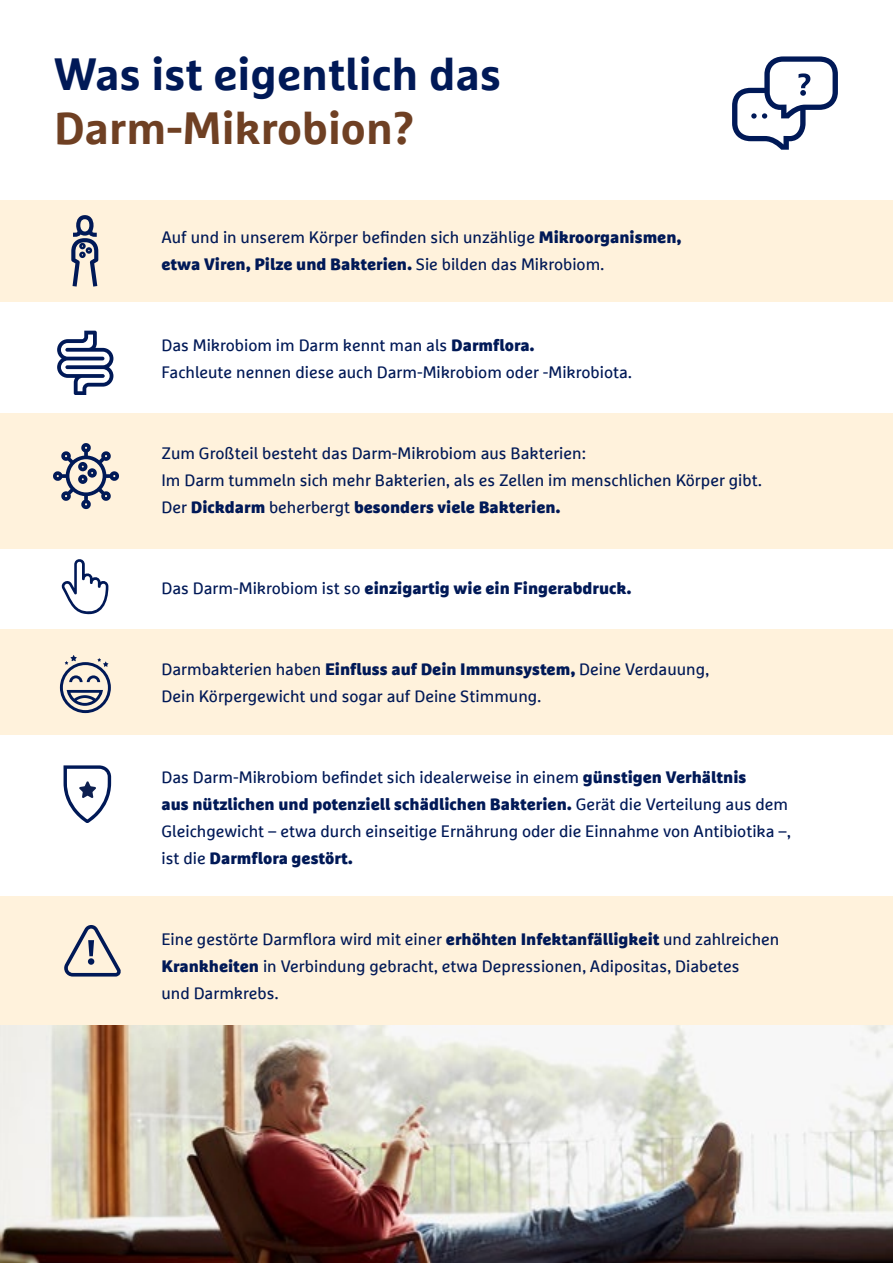
<style>
.page{position:relative;width:893px;height:1263px;background:#fff}
.page>*{position:absolute;margin:0;border:0;box-sizing:border-box;transform-origin:0 0}
.t1{font:700 45px "Marselisfor Ru V";color:#001957}
.t2{font:700 45px "Marselisfor Ru V";color:#6f4023}
.t3{font:16.5px/27px "Marselisfor Ru V";color:#001957}
.t4{font:900 16.5px "Marselisfor Ru V";color:#001957}
.s1{font-weight:900}
.s2{font-weight:400}
</style>
<div class="page">
<div style="left:0;top:200px;width:893px;height:102px;background:#fff2dc"></div>
<div style="left:0;top:630px;width:893px;height:105px;background:#fff2dc"></div>
<div style="left:0;top:897px;width:893px;height:135px;background:#fff2dc"></div>
<div style="left:0;top:414px;width:893px;height:135px;background:#fff2dc"></div>
<svg style="left:53px;top:443px;width:66px;height:67px"></svg>
<svg style="left:60px;top:655px;width:51px;height:58px"></svg>
<svg style="left:71px;top:215px;width:27px;height:72px"></svg>
<svg style="left:64px;top:925px;width:57px;height:51px"></svg>
<svg style="left:64px;top:765px;width:47px;height:58px"></svg>
<svg style="left:61px;top:559px;width:47px;height:56px"></svg>
<svg style="left:732px;top:56px;width:106px;height:94px"></svg>
<svg style="left:57px;top:331px;width:56px;height:64px"></svg>
<img style="left:0;top:1026px;width:893px;height:237px">
<h1 class="t1" style="left:54px;top:46px;width:449px">Was ist eigentlich das</h1>
<h1 class="t2" style="left:54px;top:100px;width:362px">Darm-Mikrobion?</h1>
<p class="t3" style="left:161px;top:223px;width:522px">Auf und in unserem Körper befinden sich unzählige <span class="s1">Mikroorganismen, etwa Viren, Pilze und Bakterien.</span> Sie bilden das Mikrobiom.</p>
<p class="t3" style="left:161px;top:331px;width:472px">Das Mikrobiom im Darm kennt man als <span class="s1">Darmflora.<br></span>Fachleute nennen diese auch Darm-Mikrobiom oder -Mikrobiota.</p>
<p class="t3" style="left:161px;top:439px;width:602px">Zum Großteil besteht das Darm-Mikrobiom aus Bakterien:<br>Im Darm tummeln sich mehr Bakterien, als es Zellen im menschlichen Körper gibt.<br>Der <span class="s1">Dickdarm</span> beherbergt <span class="s1">besonders viele Bakterien.</span></p>
<p class="t4" style="left:161px;top:578px;width:472px"><span class="s2">Das Darm-Mikrobiom ist so</span> einzigartig wie ein Fingerabdruck.</p>
<p class="t3" style="left:161px;top:655px;width:549px">Darmbakterien haben <span class="s1">Einfluss auf Dein Immunsystem,</span> Deine Verdauung,<br>Dein Körpergewicht und sogar auf Deine Stimmung.</p>
<p class="t3" style="left:161px;top:763px;width:631px">Das Darm-Mikrobiom befindet sich idealerweise in einem <span class="s1">günstigen Verhältnis<br>aus nützlichen und potenziell schädlichen Bakterien.</span> Gerät die Verteilung aus dem Gleichgewicht – etwa durch einseitige Ernährung oder die Einnahme von Antibiotika –, ist die <span class="s1">Darmflora gestört.</span></p>
<p class="t3" style="left:161px;top:925px;width:619px">Eine gestörte Darmflora wird mit einer <span class="s1">erhöhten Infektanfälligkeit</span> und zahlreichen<br><span class="s1">Krankheiten</span> in Verbindung gebracht, etwa Depressionen, Adipositas, Diabetes<br>und Darmkrebs.</p>
</div>
